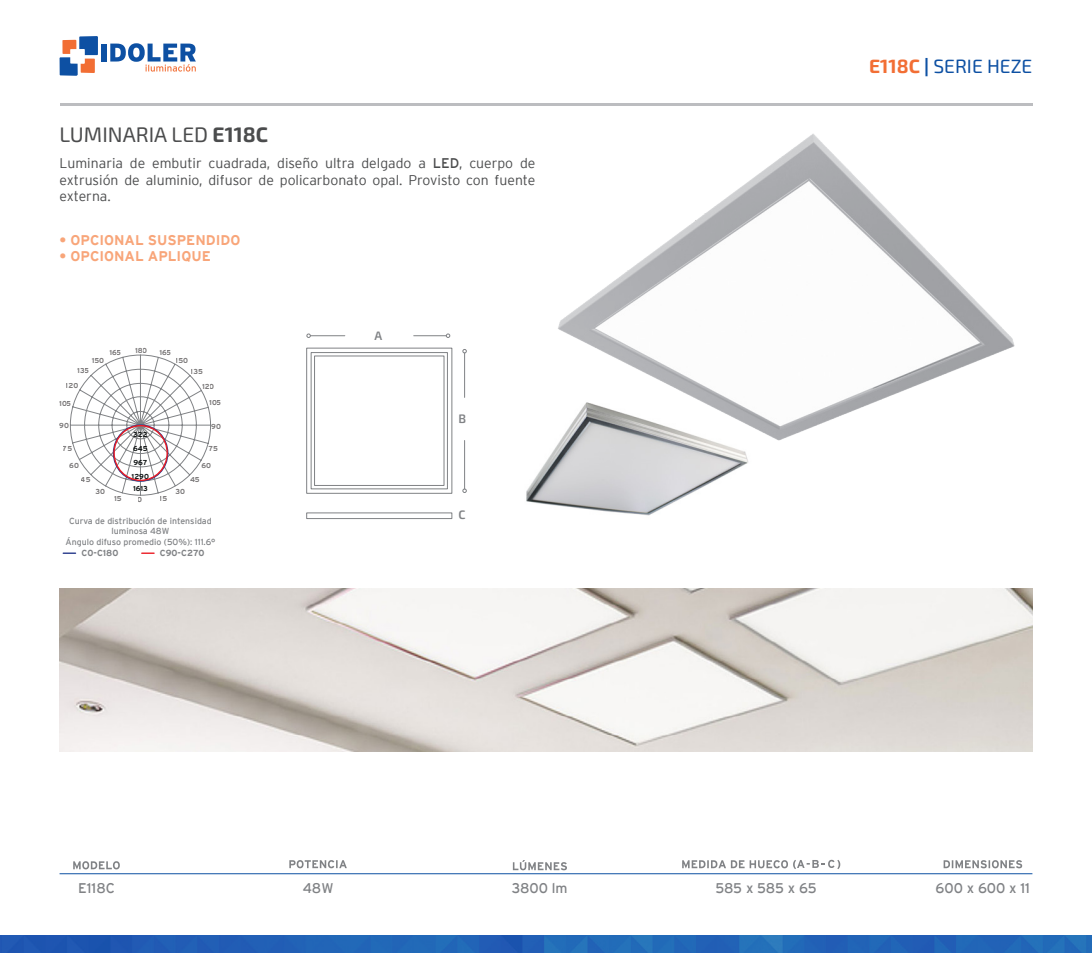
<style>
.page{position:relative;width:1092px;height:953px;background:#fff}
.page>*{position:absolute;margin:0;border:0;box-sizing:border-box;transform-origin:0 0}
.t1{font:21px "Exo 2";color:#4b4c4d}
.t2{font:19.25px "Exo 2";color:#0d50a3}
.t3{font:300 14px/16.8px "Interstate";color:#4b4c4d;text-align:justify}
.t4{font:700 14px "Interstate";color:#f8a579}
.t5{font:14px "Interstate";color:#808285}
.t6{font:600 12.25px "Exo 2";color:#808285}
.t7{font:8.75px/10.5px "Interstate";color:#808285;text-align:center}
.t8{font:700 8.75px "Interstate";color:#808285}
.t9{font:700 7.17px/14.7px "Interstate";color:#231f20}
.t10{font:700 7.17px/13.8px "Interstate";color:#101414;text-align:justify}
.s1{font-weight:700}
.s2{font-weight:400}
.s3{font-weight:700;color:#f26e34}
</style>
<div class="page">
<svg style="left:0;top:935px;width:1091px;height:17px;background:#2163b6"></svg>
<div style="left:101px;top:44px;width:5px;height:17px;background:#0d50a3"></div>
<svg style="left:110px;top:43px;width:86px;height:29px"></svg>
<svg style="left:59px;top:36px;width:39px;height:40px"></svg>
<hr style="left:60px;top:103px;width:972px;height:3px;background:#bcbdc0">
<img style="left:60px;top:588px;width:972px;height:164px">
<img style="left:558px;top:134px;width:457px;height:307px">
<hr style="left:60px;top:873px;width:972px;height:1px;background:#0d50a3">
<svg style="left:289px;top:860px;width:58px;height:8px"></svg>
<svg style="left:73px;top:861px;width:47px;height:8px"></svg>
<svg style="left:513px;top:860px;width:54px;height:10px"></svg>
<svg style="left:943px;top:860px;width:79px;height:8px"></svg>
<svg style="left:682px;top:859px;width:158px;height:10px"></svg>
<hr style="left:413px;top:335px;width:33px;height:1px;background:#808285">
<svg style="left:446px;top:333px;width:4px;height:5px"></svg>
<hr style="left:310px;top:335px;width:35px;height:1px;background:#808285">
<svg style="left:306px;top:333px;width:5px;height:5px"></svg>
<hr style="left:464px;top:353px;width:1px;height:44px;background:#808285">
<svg style="left:462px;top:349px;width:5px;height:4px"></svg>
<hr style="left:464px;top:440px;width:1px;height:49px;background:#808285">
<svg style="left:462px;top:488px;width:5px;height:5px"></svg>
<svg style="left:306px;top:347px;width:146px;height:172px"></svg>
<img style="left:526px;top:400px;width:225px;height:116px">
<svg style="left:63px;top:552px;width:13px;height:2px"></svg>
<svg style="left:142px;top:552px;width:12px;height:2px"></svg>
<svg style="left:69px;top:354px;width:142px;height:142px"></svg>
<div style="left:113px;top:425px;width:55px;height:56px;border:1px solid #eb1d25;border-radius:50%"></div>
<p class="t1" style="left:60px;top:122px;width:210px">LUMINARIA LED <span class="s1">E118C</span></p>
<p class="t3" style="left:60px;top:154px;width:477px">Luminaria de embutir cuadrada, diseño ultra delgado a <span class="s2">LED</span>, cuerpo de extrusión de aluminio, difusor de policarbonato opal. Provisto con fuente externa.</p>
<p class="t4" style="left:60px;top:232px;width:182px">• OPCIONAL SUSPENDIDO</p>
<p class="t4" style="left:60px;top:248px;width:153px">• OPCIONAL APLIQUE</p>
<p class="t9" style="left:109px;top:345px;width:14px">165</p>
<p class="t9" style="left:92px;top:352px;width:14px">150</p>
<p class="t9" style="left:135px;top:342px;width:14px">180</p>
<p class="t9" style="left:159px;top:345px;width:14px">165</p>
<p class="t9" style="left:176px;top:352px;width:14px">150</p>
<p class="t9" style="left:77px;top:363px;width:14px">135</p>
<p class="t9" style="left:66px;top:378px;width:14px">120</p>
<p class="t9" style="left:59px;top:396px;width:14px">105</p>
<p class="t9" style="left:59px;top:418px;width:11px">90</p>
<p class="t9" style="left:63px;top:440px;width:11px">75</p>
<p class="t9" style="left:69px;top:457px;width:11px">60</p>
<p class="t9" style="left:81px;top:472px;width:11px">45</p>
<p class="t9" style="left:96px;top:483px;width:11px">30</p>
<p class="t10" style="left:133px;top:428px;width:16px">322<br>645<br>967</p>
<p class="t10" style="left:133px;top:482px;width:16px">1613</p>
<p class="t10" style="left:132px;top:469px;width:19px">1290</p>
<p class="t9" style="left:114px;top:491px;width:9px">15</p>
<p class="t9" style="left:138px;top:492px;width:6px">0</p>
<p class="t9" style="left:160px;top:490px;width:9px">15</p>
<p class="t9" style="left:202px;top:364px;width:14px;text-indent:-11px">135<br>120</p>
<p class="t9" style="left:209px;top:395px;width:14px">105</p>
<p class="t9" style="left:211px;top:418px;width:11px">90</p>
<p class="t9" style="left:208px;top:440px;width:11px">75</p>
<p class="t9" style="left:201px;top:458px;width:11px">60</p>
<p class="t9" style="left:190px;top:472px;width:11px">45</p>
<p class="t9" style="left:176px;top:484px;width:11px">30</p>
<p class="t7" style="left:69px;top:515px;width:144px">Curva de distribución de intensidad luminosa 48W</p>
<p class="t7" style="left:65px;top:536px;width:151px">Ángulo difuso promedio (50%): 111.6°</p>
<p class="t8" style="left:82px;top:548px;width:38px">C0-C180</p>
<p class="t8" style="left:160px;top:548px;width:46px">C90-C270</p>
<p class="t6" style="left:374px;top:328px;width:9px">A</p>
<p class="t6" style="left:458px;top:411px;width:9px">B</p>
<p class="t6" style="left:458px;top:507px;width:9px">C</p>
<p class="t2" style="left:869px;top:55px;width:165px"><span class="s3">E118C</span> <span class="s1">|</span> SERIE HEZE</p>
<p class="t5" style="left:78px;top:880px;width:38px">E118C</p>
<p class="t5" style="left:303px;top:880px;width:32px">48W</p>
<p class="t5" style="left:511px;top:880px;width:57px">3800 lm</p>
<p class="t5" style="left:715px;top:880px;width:103px">585 x 585 x 65</p>
<p class="t5" style="left:935px;top:880px;width:96px">600 x 600 x 11</p>
</div>
